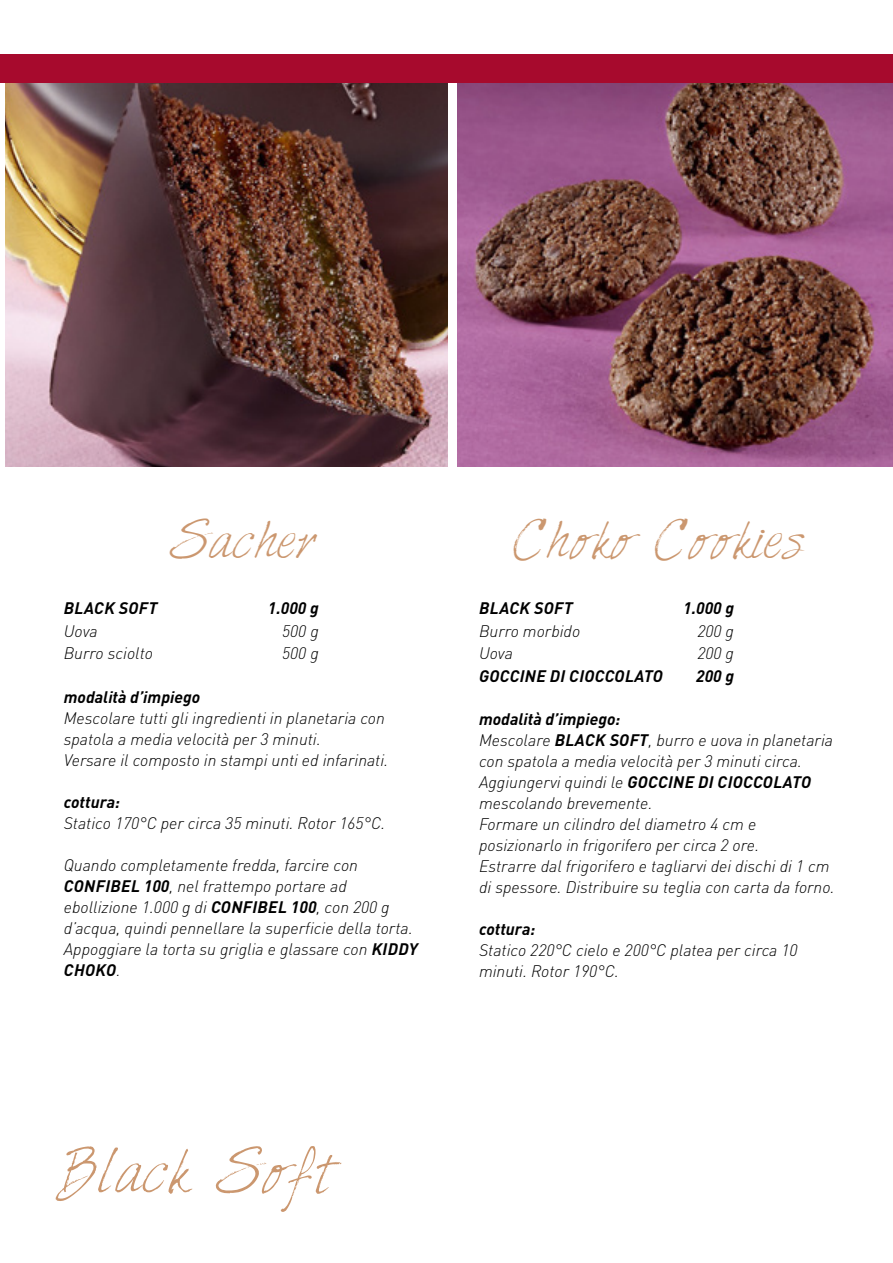
<style>
.page{position:relative;width:893px;height:1263px;background:#fff}
.page>*{position:absolute;margin:0;border:0;box-sizing:border-box;transform-origin:0 0}
.t1{font:52.5px "Harabara Hand";color:#cb976f}
.t2{font:45px "Harabara Hand";color:#cb976f}
.t3{font:italic 300 16.5px/21px "DIN Pro";color:#000}
.t4{font:italic 700 16.5px "DIN Pro";letter-spacing:.005em;color:#000}
.s1{font-weight:700}
</style>
<div class="page">
<div style="left:0;top:54px;width:893px;height:30px;background:#a70a2d"></div>
<img style="left:5px;top:84px;width:888px;height:382px">
<div style="left:449px;top:84px;width:8px;height:387px;background:#fff"></div>
<h2 class="t2" style="left:170px;top:516px;width:149px">Sacher</h2>
<p class="t4" style="left:64px;top:595px;width:95px">BLACK SOFT</p>
<p class="t4" style="left:268px;top:595px;width:52px">1.000 g</p>
<p class="t3" style="left:64px;top:619px;width:36px">Uova</p>
<p class="t3" style="left:282px;top:619px;width:38px">500 g</p>
<p class="t3" style="left:64px;top:641px;width:91px">Burro sciolto</p>
<p class="t3" style="left:282px;top:641px;width:38px">500 g</p>
<p class="t4" style="left:64px;top:683px;width:138px">modalità d’impiego</p>
<p class="t3" style="left:64px;top:706px;width:326px">Mescolare tutti gli ingredienti in planetaria con spatola a media velocità per 3 minuti.<br>Versare il composto in stampi unti ed infarinati.</p>
<p class="t4" style="left:64px;top:788px;width:58px">cottura:</p>
<p class="t3" style="left:64px;top:811px;width:323px">Statico 170°C per circa 35 minuti. Rotor 165°C.</p>
<p class="t3" style="left:64px;top:853px;width:355px">Quando completamente fredda, farcire con <span class="s1">CONFIBEL 100</span>, nel frattempo portare ad ebollizione 1.000 g di <span class="s1">CONFIBEL 100</span>, con 200 g d’acqua, quindi pennellare la superficie della torta.<br>Appoggiare la torta su griglia e glassare con <span class="s1">KIDDY CHOKO</span>.</p>
<h2 class="t2" style="left:514px;top:516px;width:292px">Choko Cookies</h2>
<p class="t4" style="left:479px;top:595px;width:95px">BLACK SOFT</p>
<p class="t4" style="left:683px;top:595px;width:52px">1.000 g</p>
<p class="t3" style="left:479px;top:619px;width:103px">Burro morbido</p>
<p class="t3" style="left:697px;top:619px;width:38px">200 g</p>
<p class="t3" style="left:479px;top:641px;width:36px">Uova</p>
<p class="t3" style="left:697px;top:641px;width:38px">200 g</p>
<p class="t4" style="left:479px;top:662px;width:185px">GOCCINE DI CIOCCOLATO</p>
<p class="t4" style="left:696px;top:662px;width:39px">200 g</p>
<p class="t3" style="left:479px;top:707px;width:357px"><span class="s1">modalità d’impiego:<br></span>Mescolare <span class="s1">BLACK SOFT</span>, burro e uova in planetaria con spatola a media velocità per 3 minuti circa.<br>Aggiungervi quindi le <span class="s1">GOCCINE DI CIOCCOLATO </span>mescolando brevemente.<br>Formare un cilindro del diametro 4 cm e posizionarlo in frigorifero per circa 2 ore.<br>Estrarre dal frigorifero e tagliarvi dei dischi di 1 cm di spessore. Distribuire su teglia con carta da forno.</p>
<p class="t4" style="left:479px;top:916px;width:58px">cottura:</p>
<p class="t3" style="left:479px;top:938px;width:320px">Statico 220°C cielo e 200°C platea per circa 10 minuti. Rotor 190°C.</p>
<h1 class="t1" style="left:64px;top:1143px;width:274px">Black Soft</h1>
</div>
